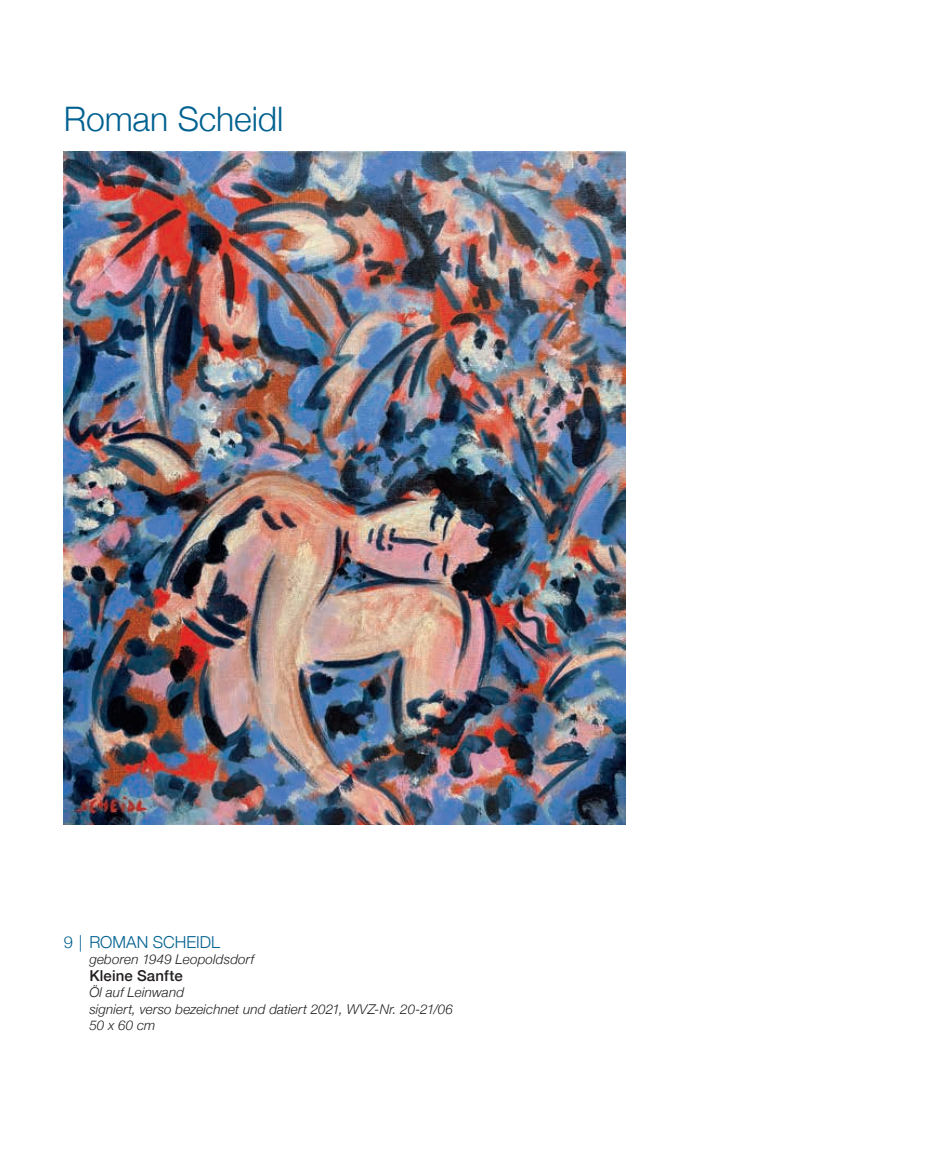
<style>
.page{position:relative;width:936px;height:1149px;background:#fff}
.page>*{position:absolute;margin:0;border:0;box-sizing:border-box;transform-origin:0 0}
.t1{font:300 33.75px "Helvetica Neue";letter-spacing:-.005em;color:#006191}
.t2{font:300 16.5px "Helvetica Neue";color:#006191}
.t3{font:500 15px "Helvetica Neue";letter-spacing:.01em;color:#231f20}
.t4{font:italic 300 13.5px/16.2px "Helvetica Neue";letter-spacing:.01em;color:#231f20}
</style>
<div class="page">
<img style="left:64px;top:151px;width:561px;height:673px">
<h1 class="t1" style="left:64px;top:91px;width:221px">Roman Scheidl</h1>
<p class="t2" style="left:64px;top:928px;width:158px">9 | ROMAN SCHEIDL</p>
<p class="t4" style="left:89px;top:949px;width:166px">geboren 1949 Leopoldsdorf</p>
<p class="t3" style="left:89px;top:963px;width:95px">Kleine Sanfte</p>
<p class="t4" style="left:89px;top:983px;width:365px">Öl auf Leinwand<br>signiert, verso bezeichnet und datiert 2021, WVZ-Nr. 20-21/06<br>50 x 60 cm</p>
</div>
